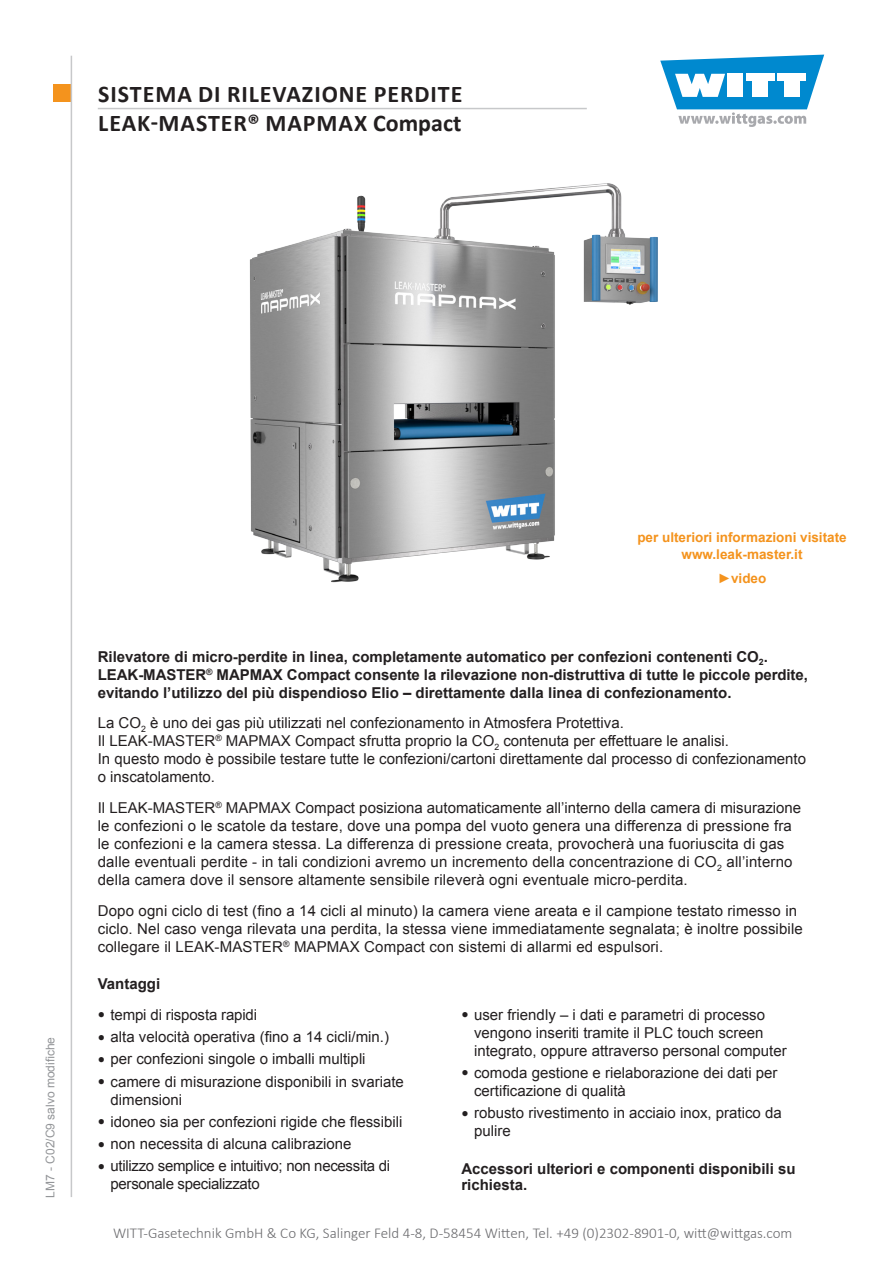
<style>
.page{position:relative;width:893px;height:1263px;background:#fff}
.page>*{position:absolute;margin:0;border:0;box-sizing:border-box;transform-origin:0 0}
.t1{font:700 24px/28.8px "Calibri";letter-spacing:.04em;color:#231f20}
.Einleitungstext{font:15px/18px "Arial";color:#231f20}
.Einleitungstext-2{font:700 15px/18px "Arial";color:#231f20}
.t2{font:300 15px "Calibri";color:#6b6b6e}
.Einleitungstext-3{font:15px/18px "Arial";letter-spacing:-.02em;color:#231f20}
.Überschrift{font:700 15px/16.5px "Arial";color:#231f20}
.Überschrift-2{font:700 13.5px/16.2px "Arial";color:#f4931d;text-align:center}
.t3{font:12px "Arial";color:#939598}
.s1{font-family:"Bookman Old Style";font-size:12px}
</style>
<div class="page">
<div style="left:53px;top:85px;width:17px;height:17px;background:#f4931d"></div>
<svg style="left:660px;top:55px;width:164px;height:72px"></svg>
<hr style="left:71px;top:56px;width:1px;height:1141px;background:#c7c8ca">
<hr style="left:98px;top:108px;width:489px;height:1px;background:#c7c8ca">
<img style="left:249px;top:183px;width:409px;height:400px">
<h1 class="t1" style="left:98px;top:79px;width:366px">SISTEMA DI RILEVAZIONE PERDITE<br>LEAK-MASTER® MAPMAX Compact</h1>
<p class="t3" style="left:42px;top:1197px;width:162px;rotate:-90deg">LM7 - C02/C9 salvo modifiche</p>
<p class="Überschrift-2" style="left:637px;top:530px;width:211px">per ulteriori informazioni visitate www.leak-master.it</p>
<p class="Überschrift-2" style="left:718px;top:570px;width:50px">►video</p>
<p class="Einleitungstext-2" style="left:98px;top:648px;width:712px">Rilevatore di micro-perdite in linea, completamente automatico per confezioni contenenti CO<sub>2</sub>.<br>LEAK-MASTER<sup>®</sup> MAPMAX Compact consente la rilevazione non-distruttiva di tutte le piccole perdite, evitando l’utilizzo del più dispendioso Elio – direttamente dalla linea di confezionamento.</p>
<p class="Einleitungstext" style="left:98px;top:714px;width:710px">La CO<sub>2</sub> è uno dei gas più utilizzati nel confezionamento in Atmosfera Protettiva.<br>Il LEAK-MASTER<sup>®</sup> MAPMAX Compact sfrutta proprio la CO<sub>2</sub> contenuta per effettuare le analisi.<br>In questo modo è possibile testare tutte le confezioni/cartoni direttamente dal processo di confezionamento o inscatolamento.</p>
<p class="Einleitungstext" style="left:98px;top:799px;width:705px">Il LEAK-MASTER<sup>®</sup> MAPMAX Compact posiziona automaticamente all’interno della camera di misurazione le confezioni o le scatole da testare, dove una pompa del vuoto genera una differenza di pressione fra le confezioni e la camera stessa. La differenza di pressione creata, provocherà una fuoriuscita di gas dalle eventuali perdite - in tali condizioni avremo un incremento della concentrazione di CO<sub>2</sub> all’interno della camera dove il sensore altamente sensibile rileverà ogni eventuale micro-perdita.</p>
<p class="Einleitungstext" style="left:98px;top:902px;width:707px">Dopo ogni ciclo di test (fino a 14 cicli al minuto) la camera viene areata e il campione testato rimesso in ciclo. Nel caso venga rilevata una perdita, la stessa viene immediatamente segnalata; è inoltre possibile collegare il LEAK-MASTER<sup>®</sup> MAPMAX Compact con sistemi di allarmi ed espulsori.</p>
<p class="Überschrift" style="left:98px;top:976px;width:64px">Vantaggi</p>
<p class="Einleitungstext" style="left:98px;top:1006px;width:161px"><span class="s1">●</span> tempi di risposta rapidi</p>
<p class="Einleitungstext" style="left:98px;top:1028px;width:293px"><span class="s1">●</span> alta velocità operativa (fino a 14 cicli/min.)</p>
<p class="Einleitungstext" style="left:98px;top:1050px;width:269px"><span class="s1">●</span> per confezioni singole o imballi multipli</p>
<p class="Einleitungstext" style="left:111px;top:1072px;width:295px;text-indent:-13px"><span class="s1">●</span> camere di misurazione disponibili in svariate dimensioni</p>
<p class="Einleitungstext" style="left:98px;top:1113px;width:306px"><span class="s1">●</span> idoneo sia per confezioni rigide che flessibili</p>
<p class="Einleitungstext" style="left:98px;top:1135px;width:255px"><span class="s1">●</span> non necessita di alcuna calibrazione</p>
<p class="Einleitungstext-3" style="left:111px;top:1157px;width:281px;text-indent:-13px"><span class="s1">●</span> utilizzo semplice e intuitivo; non necessita di personale specializzato</p>
<p class="Einleitungstext" style="left:474px;top:1005px;width:314px;text-indent:-13px"><span class="s1">●</span> user friendly – i dati e parametri di processo vengono inseriti tramite il PLC touch screen integrato, oppure attraverso personal computer</p>
<p class="Einleitungstext" style="left:474px;top:1064px;width:305px;text-indent:-13px"><span class="s1">●</span> comoda gestione e rielaborazione dei dati per certificazione di qualità</p>
<p class="Einleitungstext" style="left:474px;top:1104px;width:309px;text-indent:-13px"><span class="s1">●</span> robusto rivestimento in acciaio inox, pratico da pulire</p>
<p class="Überschrift" style="left:461px;top:1161px;width:336px">Accessori ulteriori e componenti disponibili su richiesta.</p>
<p class="t2" style="left:113px;top:1224px;width:681px">WITT-Gasetechnik GmbH &amp; Co KG, Salinger Feld 4-8, D-58454 Witten, Tel. +49 (0)2302-8901-0, witt@wittgas.com</p>
</div>
